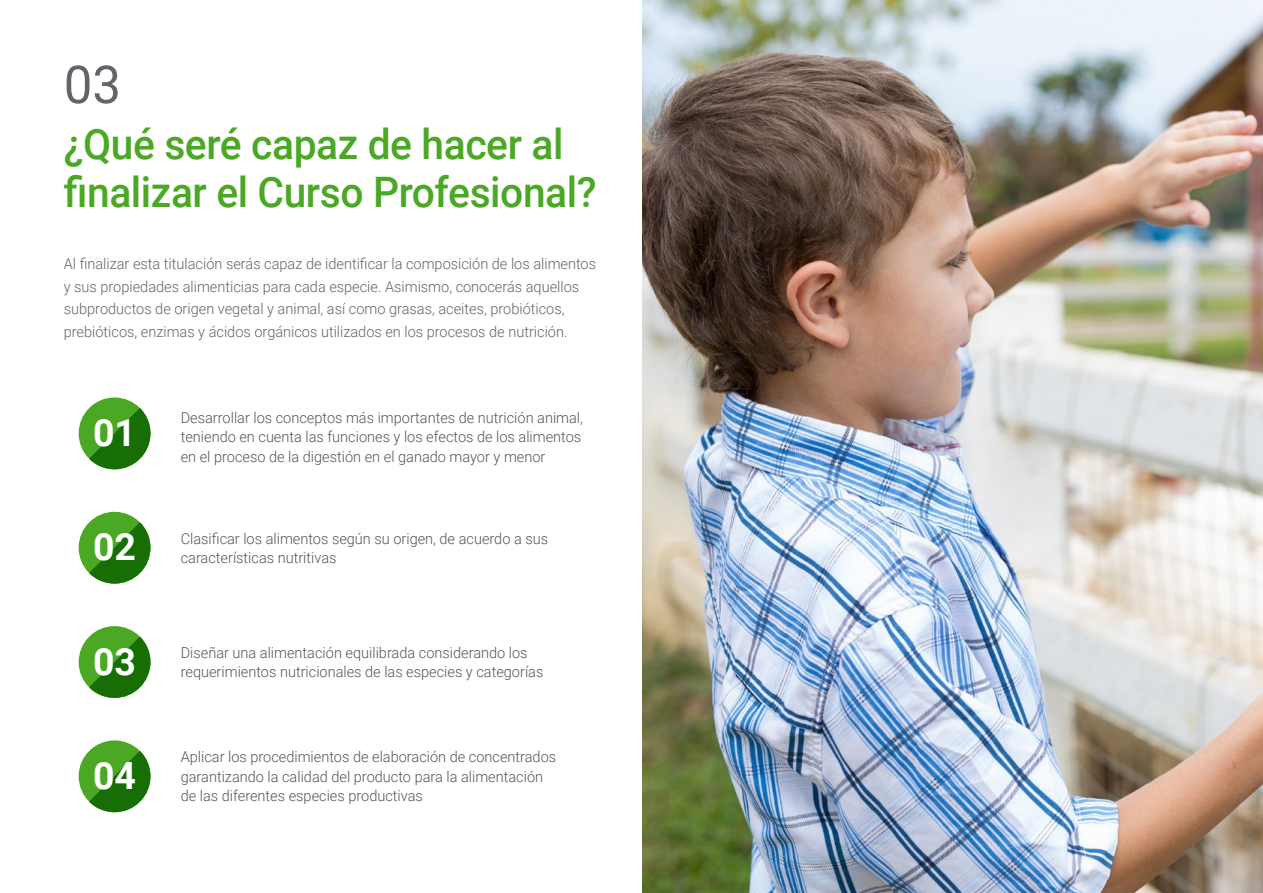
<style>
.page{position:relative;width:1263px;height:893px;background:#fff}
.page>*{position:absolute;margin:0;border:0;box-sizing:border-box;transform-origin:0 0}
.t1{font:52.5px "Roboto";color:#61646a}
.t2{font:500 42px/48px "Roboto";letter-spacing:-.01em;color:#4ba824}
.t3{font:700 37.5px "Roboto";color:#fff}
.t4{font:300 15px/19.5px "Roboto";color:#52555b}
.t5{font:300 15px/22.5px "Roboto";color:#61646a}
</style>
<div class="page">
<img style="left:642px;top:0;width:621px;height:893px">
<div style="left:79px;top:512px;width:71px;height:72px;background:#4ba824;border-radius:50%"></div>
<svg style="left:89px;top:522px;width:61px;height:62px"></svg>
<div style="left:79px;top:740px;width:71px;height:72px;background:#4ba824;border-radius:50%"></div>
<svg style="left:89px;top:751px;width:61px;height:61px"></svg>
<div style="left:79px;top:626px;width:71px;height:72px;background:#4ba824;border-radius:50%"></div>
<svg style="left:89px;top:637px;width:61px;height:61px"></svg>
<div style="left:79px;top:397px;width:71px;height:72px;background:#4ba824;border-radius:50%"></div>
<svg style="left:89px;top:408px;width:61px;height:61px"></svg>
<h1 class="t1" style="left:64px;top:48px;width:59px">03</h1>
<h2 class="t2" style="left:64px;top:119px;width:534px">¿Qué seré capaz de hacer al finalizar el Curso Profesional?</h2>
<p class="t5" style="left:64px;top:252px;width:534px">Al finalizar esta titulación serás capaz de identificar la composición de los alimentos y sus propiedades alimenticias para cada especie. Asimismo, conocerás aquellos subproductos de origen vegetal y animal, así como grasas, aceites, probióticos, prebióticos, enzimas y ácidos orgánicos utilizados en los procesos de nutrición.</p>
<h3 class="t3" style="left:93px;top:407px;width:45px">01</h3>
<p class="t4" style="left:181px;top:407px;width:404px;text-align:justify">Desarrollar los conceptos más importantes de nutrición animal, teniendo en cuenta las funciones y los efectos de los alimentos en el proceso de la digestión en el ganado mayor y menor</p>
<h3 class="t3" style="left:93px;top:521px;width:45px">02</h3>
<p class="t4" style="left:181px;top:528px;width:369px">Clasificar los alimentos según su origen, de acuerdo a sus características nutritivas</p>
<h3 class="t3" style="left:93px;top:635px;width:45px">03</h3>
<p class="t4" style="left:181px;top:642px;width:364px">Diseñar una alimentación equilibrada considerando los requerimientos nutricionales de las especies y categorías</p>
<h3 class="t3" style="left:93px;top:749px;width:45px">04</h3>
<p class="t4" style="left:181px;top:747px;width:377px">Aplicar los procedimientos de elaboración de concentrados garantizando la calidad del producto para la alimentación de las diferentes especies productivas</p>
</div>
